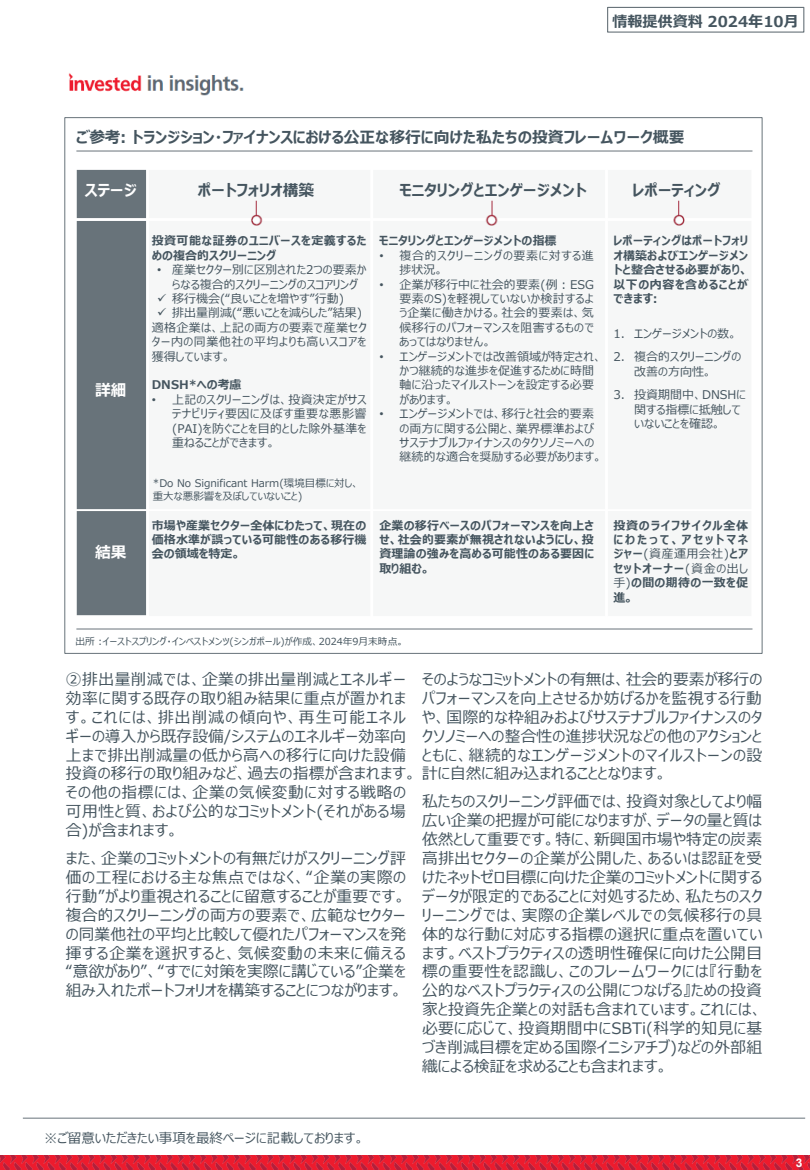
<style>
.page{position:relative;width:810px;height:1170px;background:#fff}
.page>*{position:absolute;margin:0;border:0;box-sizing:border-box;transform-origin:0 0}
.t1{font:15.75px/18.9px "Meiryo UI";letter-spacing:.02em;color:#45555f;text-align:justify}
.t2{font:700 15.75px "Meiryo UI";color:#45555f}
.t3{font:700 15.75px "Meiryo UI";color:#fff}
.t4{font:700 15px "Meiryo UI";color:#45555f}
.t5{font:13.5px "Meiryo UI";color:#45555f}
.t6{font:12px/14.4px "Meiryo UI";letter-spacing:.01em;color:#45555f}
.t7{font:700 12px/14.4px "Meiryo UI";letter-spacing:.015em;color:#45555f;text-align:justify}
.t8{font:12px/14.4px "Meiryo UI";letter-spacing:.055em;color:#45555f}
.t9{font:700 12px "Arial";color:#fff}
.t10{font:10.5px/12.6px "Meiryo UI";color:#45555f}
.t11{font:9.75px "Meiryo UI";color:#45555f}
.s1{font-family:"Arial"}
.s2{font-weight:400}
</style>
<div class="page">
<img style="left:0;top:1155px;width:810px;height:15px">
<hr style="left:23px;top:1118px;width:782px;height:1px;background:#68737a">
<img style="left:68px;top:73px;width:176px;height:23px">
<div style="left:607px;top:7px;width:197px;height:26px;border:1px solid #68737a"></div>
<img style="left:76px;top:169px;width:609px;height:447px">
<hr style="left:76px;top:151px;width:676px;height:1px;background:#68737a">
<hr style="left:76px;top:629px;width:676px;height:1px;background:#68737a">
<p class="t4" style="left:613px;top:11px;width:188px">情報提供資料 2024年10月</p>
<p class="t2" style="left:76px;top:126px;width:610px">ご参考: トランジション・ファイナンスにおける公正な移行に向けた私たちの投資フレームワーク概要</p>
<p class="t3" style="left:85px;top:180px;width:54px">ステージ</p>
<p class="t2" style="left:198px;top:180px;width:118px">ポートフォリオ構築</p>
<p class="t2" style="left:400px;top:180px;width:189px">モニタリングとエンゲージメント</p>
<p class="t2" style="left:633px;top:180px;width:90px">レポーティング</p>
<p class="t3" style="left:95px;top:379px;width:33px">詳細</p>
<p class="t3" style="left:95px;top:541px;width:33px">結果</p>
<p class="t7" style="left:152px;top:234px;width:216px">投資可能な証券のユニバースを定義するための複合的スクリーニング</p>
<p class="t6" style="left:157px;top:263px;width:211px;text-align:center"><span class="s1">•</span> 産業セクター別に区別された2つの要素からなる複合的スクリーニングのスコアリング</p>
<p class="t6" style="left:157px;top:292px;width:189px">✓ 移行機会(“良いことを増やす”行動)</p>
<p class="t6" style="left:157px;top:306px;width:206px">✓ 排出量削減(“悪いことを減らした”結果)</p>
<p class="t6" style="left:152px;top:321px;width:216px;text-align:justify">適格企業は、上記の両方の要素で産業セクター内の同業他社の平均よりも高いスコアを獲得しています。</p>
<p class="t7" style="left:152px;top:378px;width:91px">DNSH*への考慮</p>
<p class="t6" style="left:172px;top:393px;width:196px;text-align:justify;text-indent:-20px"><span class="s1">•</span> 上記のスクリーニングは、投資決定がサステナビリティ要因に及ぼす重要な悪影響(PAI)を防ぐことを目的とした除外基準を重ねることができます。</p>
<p class="t10" style="left:153px;top:478px;width:208px">*Do No Significant Harm(環境目標に対し、重大な悪影響を及ぼしていないこと)</p>
<p class="t7" style="left:379px;top:234px;width:179px">モニタリングとエンゲージメントの指標</p>
<p class="t8" style="left:400px;top:249px;width:196px;text-indent:-20px"><span class="s1">•</span> 複合的スクリーニングの要素に対する進捗状況。</p>
<p class="t6" style="left:400px;top:278px;width:196px;text-align:justify;text-indent:-20px"><span class="s1">•</span> 企業が移行中に社会的要素(例：ESG要素のS)を軽視していないか検討するよう企業に働きかける。社会的要素は、気候移行のパフォーマンスを阻害するものであってはなりません。</p>
<p class="t6" style="left:400px;top:350px;width:204px;text-indent:-20px"><span class="s1">•</span> エンゲージメントでは改善領域が特定され、かつ継続的な進歩を促進するために時間軸に沿ったマイルストーンを設定する必要があります。</p>
<p class="t6" style="left:400px;top:407px;width:204px;text-indent:-20px"><span class="s1">•</span> エンゲージメントでは、移行と社会的要素の両方に関する公開と、業界標準およびサステナブルファイナンスのタクソノミーへの継続的な適合を奨励する必要があります。</p>
<p class="t7" style="left:613px;top:234px;width:136px">レポーティングはポートフォリオ構築およびエンゲージメントと整合させる必要があり、以下の内容を含めることができます:</p>
<p class="t6" style="left:613px;top:327px;width:125px">1. エンゲージメントの数。</p>
<p class="t6" style="left:634px;top:351px;width:108px;text-indent:-21px">2. 複合的スクリーニングの改善の方向性。</p>
<p class="t6" style="left:634px;top:388px;width:113px;text-indent:-21px">3. 投資期間中、DNSHに関する指標に抵触していないことを確認。</p>
<p class="t7" style="left:379px;top:519px;width:216px">企業の移行ベースのパフォーマンスを向上させ、社会的要素が無視されないようにし、投資理論の強みを高める可能性のある要因に取り組む。</p>
<p class="t7" style="left:152px;top:519px;width:216px">市場や産業セクター全体にわたって、現在の価格水準が誤っている可能性のある移行機会の領域を特定。</p>
<p class="t7" style="left:613px;top:519px;width:136px">投資のライフサイクル全体にわたって、アセットマネジャー<span class="s2">(資産運用会社)</span>とアセットオーナー<span class="s2">(資金の出し手)</span>の間の期待の一致を促進。</p>
<p class="t11" style="left:75px;top:635px;width:330px">出所 :イーストスプリング・インベストメンツ(シンガポール)が作成、2024年9月末時点。</p>
<p class="t1" style="left:66px;top:671px;width:603px;text-align:left">②排出量削減では、企業の排出量削減とエネルギー<br>効率に関する既存の取り組み結果に重点が置かれま<br>す。これには、排出削減の傾向や、再生可能エネル<br>ギーの導入から既存設備/システムのエネルギー効率向<br>上まで排出削減量の低から高への移行に向けた設備<br>投資の移行の取り組みなど、過去の指標が含まれます。計に自然に組み込まれることとなります。その他の指標には、企業の気候変動に対する戦略の<br>可用性と質、および公的なコミットメント(それがある場<br>合)が含まれます。</p>
<p class="t1" style="left:66px;top:850px;width:342px">また、企業のコミットメントの有無だけがスクリーニング評価の工程における主な焦点ではなく、“企業の実際の行動”がより重視されることに留意することが重要です。複合的スクリーニングの両方の要素で、広範なセクターの同業他社の平均と比較して優れたパフォーマンスを発揮する企業を選択すると、気候変動の未来に備える“意欲があり”、“すでに対策を実際に講じている”企業を組み入れたポートフォリオを構築することにつながります。</p>
<p class="t1" style="left:422px;top:671px;width:342px">そのようなコミットメントの有無は、社会的要素が移行のパフォーマンスを向上させるか妨げるかを監視する行動や、国際的な枠組みおよびサステナブルファイナンスのタクソノミーへの整合性の進捗状況などの他のアクションとともに、継続的なエンゲージメントのマイルストーンの設</p>
<p class="t1" style="left:422px;top:793px;width:342px">私たちのスクリーニング評価では、投資対象としてより幅広い企業の把握が可能になりますが、データの量と質は依然として重要です。特に、新興国市場や特定の炭素高排出セクターの企業が公開した、あるいは認証を受けたネットゼロ目標に向けた企業のコミットメントに関するデータが限定的であることに対処するため、私たちのスクリーニングでは、実際の企業レベルでの気候移行の具体的な行動に対応する指標の選択に重点を置いています。ベストプラクティスの透明性確保に向けた公開目標の重要性を認識し、このフレームワークには『行動を公的なベストプラクティスの公開につなげる』ための投資家と投資先企業との対話も含まれています。これには、必要に応じて、投資期間中にSBTi(科学的知見に基づき削減目標を定める国際イニシアチブ)などの外部組織による検証を求めることも含まれます。</p>
<p class="t5" style="left:44px;top:1129px;width:322px">※ご留意いただきたい事項を最終ページに記載しております。</p>
<p class="t9" style="left:796px;top:1155px;width:8px">3</p>
</div>
